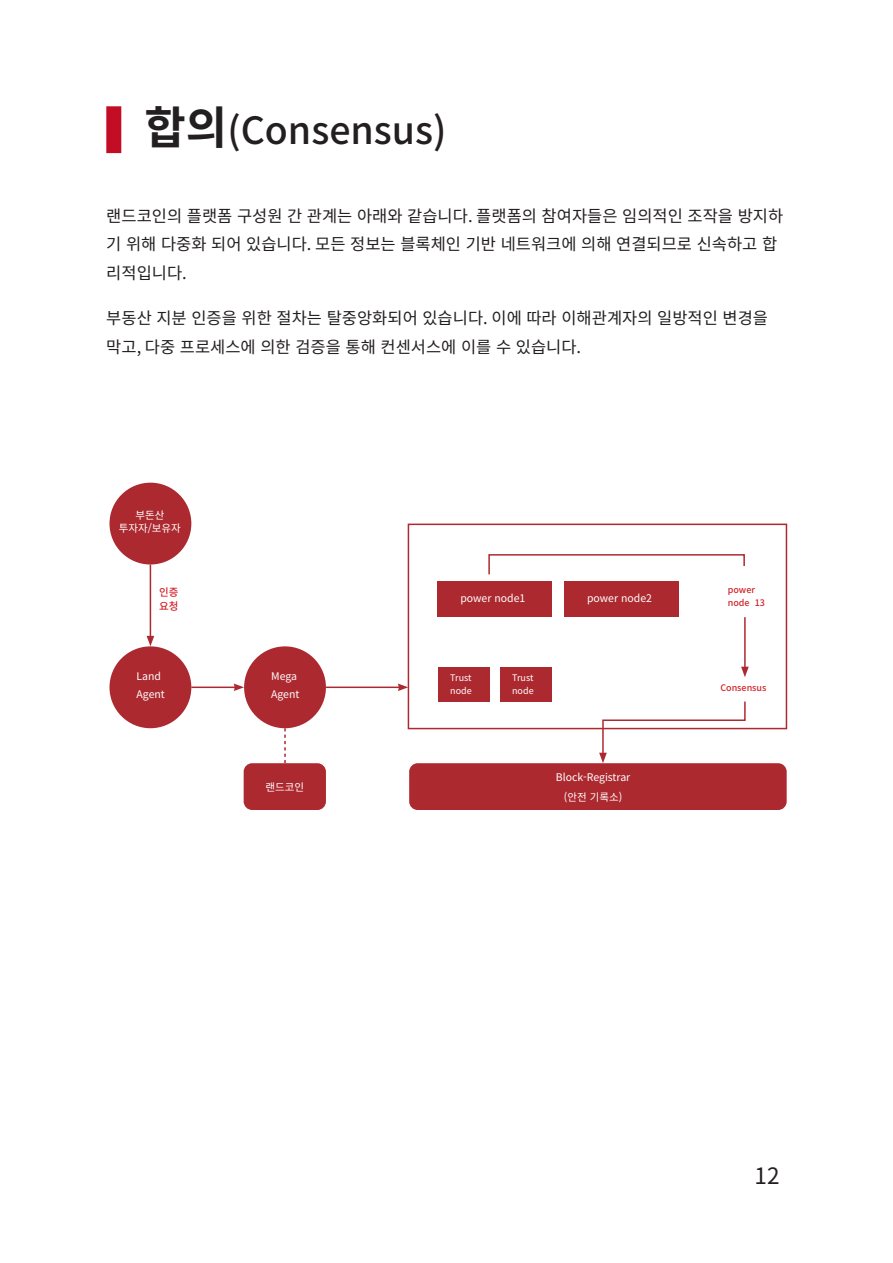
<style>
.page{position:relative;width:893px;height:1263px;background:#fff}
.page>*{position:absolute;margin:0;border:0;box-sizing:border-box;transform-origin:0 0}
.t1{font:500 37.5px "Noto Sans KR";color:#231f20}
.t2{font:22.5px "Noto Sans KR";color:#231f20}
.t3{font:16.5px/28.5px "Noto Sans KR";color:#231f20}
.t4{font:10.5px "Noto Sans KR";color:#fff}
.t5{font:500 10.5px "Noto Sans KR";color:#d1232a}
.t6{font:500 9px "Noto Sans KR";color:#d1232a}
.t7{font:9px "Noto Sans KR";color:#fff}
.s1{font-weight:700;font-size:45px}
</style>
<div class="page">
<div style="left:106px;top:106px;width:15px;height:47px;background:#c20d24"></div>
<div style="left:408px;top:524px;width:379px;height:205px;border:2px solid #ad2930"></div>
<div style="left:109px;top:483px;width:82px;height:81px;background:#ad2930;border-radius:50%"></div>
<div style="left:109px;top:646px;width:82px;height:82px;background:#ad2930;border-radius:50%"></div>
<div style="left:244px;top:646px;width:82px;height:82px;background:#ad2930;border-radius:50%"></div>
<hr style="left:150px;top:564px;width:1px;height:74px;background:#ad2930">
<svg style="left:147px;top:636px;width:7px;height:10px"></svg>
<hr style="left:191px;top:686px;width:45px;height:2px;background:#ad2930">
<svg style="left:234px;top:683px;width:10px;height:8px"></svg>
<hr style="left:326px;top:686px;width:74px;height:2px;background:#ad2930">
<svg style="left:398px;top:683px;width:10px;height:8px"></svg>
<div style="left:437px;top:581px;width:115px;height:36px;background:#ad2930"></div>
<div style="left:564px;top:581px;width:115px;height:36px;background:#ad2930"></div>
<div style="left:438px;top:667px;width:51px;height:34px;background:#ad2930"></div>
<div style="left:500px;top:667px;width:52px;height:34px;background:#ad2930"></div>
<svg style="left:488px;top:554px;width:257px;height:21px"></svg>
<hr style="left:744px;top:617px;width:2px;height:52px;background:#ad2930">
<svg style="left:741px;top:667px;width:8px;height:10px"></svg>
<div style="left:244px;top:763px;width:82px;height:47px;background:#ad2930;border-radius:9px"></div>
<div style="left:409px;top:763px;width:378px;height:47px;background:#ad2930;border-radius:9px"></div>
<svg style="left:599px;top:701px;width:147px;height:62px"></svg>
<svg style="left:284px;top:728px;width:2px;height:35px"></svg>
<p class="t1" style="left:145px;top:109px;width:303px"><span class="s1">합의</span>(Consensus)</p>
<p class="t3" style="left:106px;top:202px;width:678px">랜드코인의 플랫폼 구성원 간 관계는 아래와 같습니다. 플랫폼의 참여자들은 임의적인 조작을 방지하 기 위해 다중화 되어 있습니다. 모든 정보는 블록체인 기반 네트워크에 의해 연결되므로 신속하고 합 리적입니다.</p>
<p class="t3" style="left:106px;top:304px;width:663px">부동산 지분 인증을 위한 절차는 탈중앙화되어 있습니다. 이에 따라 이해관계자의 일방적인 변경을 막고, 다중 프로세스에 의한 검증을 통해 컨센서스에 이를 수 있습니다.</p>
<p class="t4" style="left:135px;top:509px;width:30px">부돈산</p>
<p class="t4" style="left:119px;top:523px;width:64px">투자자/보유자</p>
<p class="t5" style="left:159px;top:586px;width:21px">인증</p>
<p class="t5" style="left:159px;top:600px;width:21px">요청</p>
<p class="t4" style="left:137px;top:670px;width:26px">Land</p>
<p class="t4" style="left:137px;top:688px;width:30px">Agent</p>
<p class="t4" style="left:271px;top:670px;width:27px">Mega</p>
<p class="t4" style="left:271px;top:688px;width:30px">Agent</p>
<p class="t4" style="left:266px;top:781px;width:40px">랜드코인</p>
<p class="t4" style="left:460px;top:593px;width:66px">power node1</p>
<p class="t4" style="left:587px;top:593px;width:66px">power node2</p>
<p class="t7" style="left:450px;top:673px;width:23px">Trust</p>
<p class="t7" style="left:450px;top:686px;width:23px">node</p>
<p class="t7" style="left:512px;top:673px;width:23px">Trust</p>
<p class="t7" style="left:512px;top:686px;width:23px">node</p>
<p class="t4" style="left:556px;top:771px;width:76px">Block-Registrar</p>
<p class="t4" style="left:564px;top:791px;width:60px">(안전 기록소)</p>
<p class="t6" style="left:728px;top:584px;width:29px">power</p>
<p class="t6" style="left:728px;top:598px;width:39px">node 13</p>
<p class="t6" style="left:720px;top:682px;width:48px">Consensus</p>
<h2 class="t2" style="left:754px;top:1163px;width:26px">12</h2>
</div>
